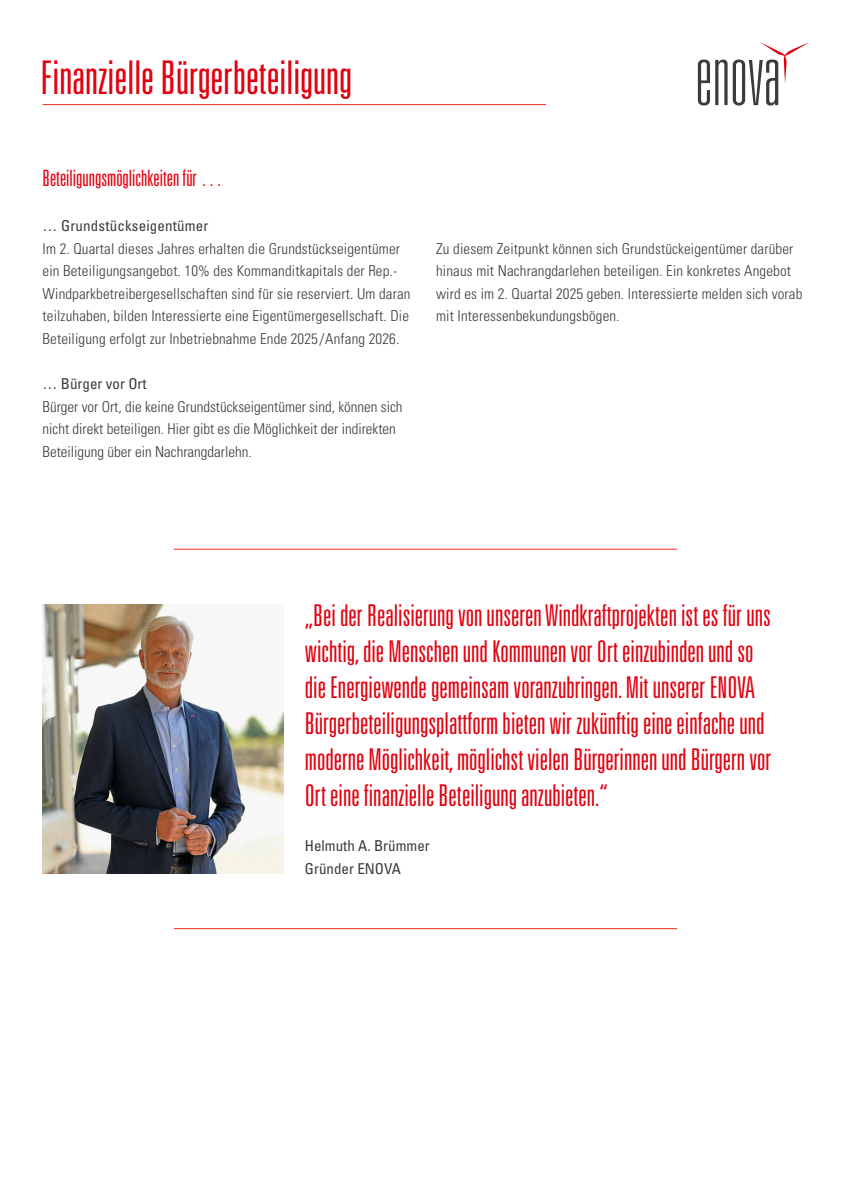
<style>
.page{position:relative;width:851px;height:1191px;background:#fff}
.page>*{position:absolute;margin:0;border:0;box-sizing:border-box;transform-origin:0 0}
.t1{font:300 ultra-condensed 46.5px "Univers LT Std";color:#e3000f}
.t2{font:300 ultra-condensed 30px/36px "Univers LT Std";color:#e3000f}
.t3{font:300 ultra-condensed 22.5px "Univers LT Std";color:#e3000f}
.t4{font:300 condensed 15px/22.5px "Univers LT Std";letter-spacing:.01em;color:#3b3b3a}
.t5{font:condensed 15px/22.5px "Univers LT Std";color:#3b3b3a}
</style>
<div class="page">
<svg style="left:697px;top:42px;width:111px;height:63px"></svg>
<div style="left:794px;top:67px;width:25px;height:47px;background:#fff"></div>
<hr style="left:43px;top:104px;width:503px;height:1px;background:#e63121">
<img style="left:43px;top:604px;width:240px;height:269px">
<hr style="left:174px;top:549px;width:503px;height:1px;background:#e63121">
<hr style="left:174px;top:928px;width:503px;height:1px;background:#e63121">
<h1 class="t1" style="left:40px;top:53px;width:313px">Finanzielle Bürgerbeteiligung</h1>
<h3 class="t3" style="left:43px;top:167px;width:182px">Beteiligungsmöglichkeiten für …</h3>
<p class="t5" style="left:43px;top:215px;width:167px">… Grundstückseigentümer</p>
<p class="t4" style="left:43px;top:237px;width:369px">Im 2. Quartal dieses Jahres erhalten die Grundstückseigentümer ein Beteiligungsangebot. 10% des Kommanditkapitals der Rep.- Windparkbetreibergesellschaften sind für sie reserviert. Um daran teilzuhaben, bilden Interessierte eine Eigentümergesellschaft. Die Beteiligung erfolgt zur Inbetriebnahme Ende 2025/Anfang 2026.</p>
<p class="t4" style="left:436px;top:237px;width:368px">Zu diesem Zeitpunkt können sich Grundstückeigentümer darüber hinaus mit Nachrangdarlehen beteiligen. Ein konkretes Angebot wird es im 2. Quartal 2025 geben. Interessierte melden sich vorab mit Interessenbekundungsbögen.</p>
<p class="t5" style="left:43px;top:372px;width:106px">… Bürger vor Ort</p>
<p class="t4" style="left:43px;top:395px;width:361px">Bürger vor Ort, die keine Grundstückseigentümer sind, können sich nicht direkt beteiligen. Hier gibt es die Möglichkeit der indirekten<br>Beteiligung über ein Nachrangdarlehn.</p>
<p class="t2" style="left:305px;top:597px;width:468px">„Bei der Realisierung von unseren Windkraftprojekten ist es für uns wichtig, die Menschen und Kommunen vor Ort einzubinden und so die Energiewende gemeinsam voranzubringen. Mit unserer ENOVA Bürgerbeteiligungsplattform bieten wir zukünftig eine einfache und moderne Möglichkeit, möglichst vielen Bürgerinnen und Bürgern vor Ort eine finanzielle Beteiligung anzubieten.“</p>
<p class="t5" style="left:305px;top:834px;width:126px">Helmuth A. Brümmer<br>Gründer ENOVA</p>
</div>
